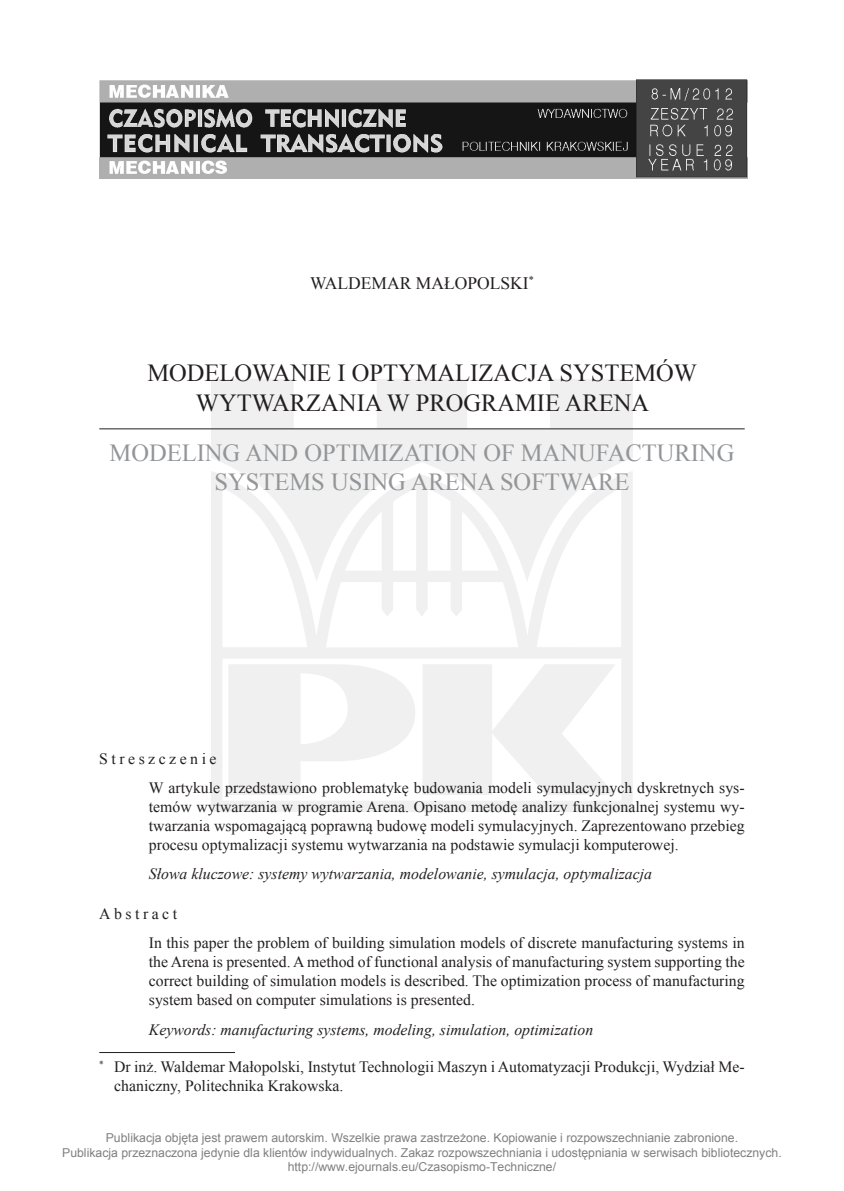
<style>
.page{position:relative;width:844px;height:1191px;background:#fff}
.page>*{position:absolute;margin:0;border:0;box-sizing:border-box;transform-origin:0 0}
.tytul_artukulu_angie{font:24.5px/29.4px "Times New Roman";color:#939598;text-align:center}
.tytul_artykulu{font:24.5px/29.4px "Times New Roman";color:#231f20;text-align:center}
.autor{font:17.5px "Times New Roman";color:#231f20}
.streszczenie_tekst{font:15.75px/18.9px "Times New Roman";color:#231f20;text-align:justify}
.slowa_kluczowe{font:italic 15.75px "Times New Roman";color:#231f20}
.przypis_cz{font:15.75px/18.9px "Times New Roman";color:#231f20}
.streszczenie{font:15.75px "Times New Roman";letter-spacing:.22em;color:#231f20}
.t1{font:12.25px/14.7px "Arial";color:#808080;text-align:center}
</style>
<div class="page">
<svg style="left:211px;top:379px;width:421px;height:433px;fill:#eff0ef"></svg>
<hr style="left:99px;top:428px;width:645px;height:1px;background:#231f20">
<hr style="left:99px;top:1052px;width:136px;height:1px;background:#231f20">
<img style="left:99px;top:80px;width:648px;height:98px">
<p class="autor" style="left:310px;top:271px;width:225px">WALDEMAR MAŁOPOLSKI<sup>*</sup></p>
<p class="tytul_artykulu" style="left:147px;top:358px;width:551px">MODELOWANIE I OPTYMALIZACJA SYSTEMÓW<br>WYTWARZANIA W PROGRAMIE ARENA</p>
<p class="tytul_artukulu_angie" style="left:110px;top:438px;width:626px">MODELING AND OPTIMIZATION OF MANUFACTURING<br>SYSTEMS USING ARENA SOFTWARE</p>
<p class="streszczenie" style="left:99px;top:747px;width:119px">Streszczenie</p>
<p class="streszczenie_tekst" style="left:149px;top:778px;width:597px">W artykule przedstawiono problematykę budowania modeli symulacyjnych dyskretnych sys&shy;temów wytwarzania w programie Arena. Opisano metodę analizy funkcjonalnej systemu wy&shy;twarzania wspomagającą poprawną budowę modeli symulacyjnych. Zaprezentowano przebieg procesu optymalizacji systemu wytwarzania na podstawie symulacji komputerowej.</p>
<p class="slowa_kluczowe" style="left:149px;top:863px;width:504px">Słowa kluczowe: systemy wytwarzania, modelowanie, symulacja, optymalizacja</p>
<p class="streszczenie" style="left:99px;top:903px;width:79px">Abstract</p>
<p class="streszczenie_tekst" style="left:149px;top:933px;width:597px">In this paper the problem of building simulation models of discrete manufacturing systems in the Arena is presented. A method of functional analysis of manufacturing system supporting the correct building of simulation models is described. The optimization process of manufacturing system based on computer simulations is presented.</p>
<p class="slowa_kluczowe" style="left:149px;top:1018px;width:445px">Keywords: manufacturing systems, modeling, simulation, optimization</p>
<p class="przypis_cz" style="left:114px;top:1057px;width:631px;text-indent:-15px"><sup>*</sup> Dr inż. Waldemar Małopolski, Instytut Technologii Maszyn i Automatyzacji Produkcji, Wydział Me&shy;chaniczny, Politechnika Krakowska.</p>
<p class="t1" style="left:62px;top:1130px;width:721px">Publikacja objęta jest prawem autorskim. Wszelkie prawa zastrzeżone. Kopiowanie i rozpowszechnianie zabronione.<br>Publikacja przeznaczona jedynie dla klientów indywidualnych. Zakaz rozpowszechniania i udostępniania w serwisach bibliotecznych. http://www.ejournals.eu/Czasopismo-Techniczne/</p>
</div>
